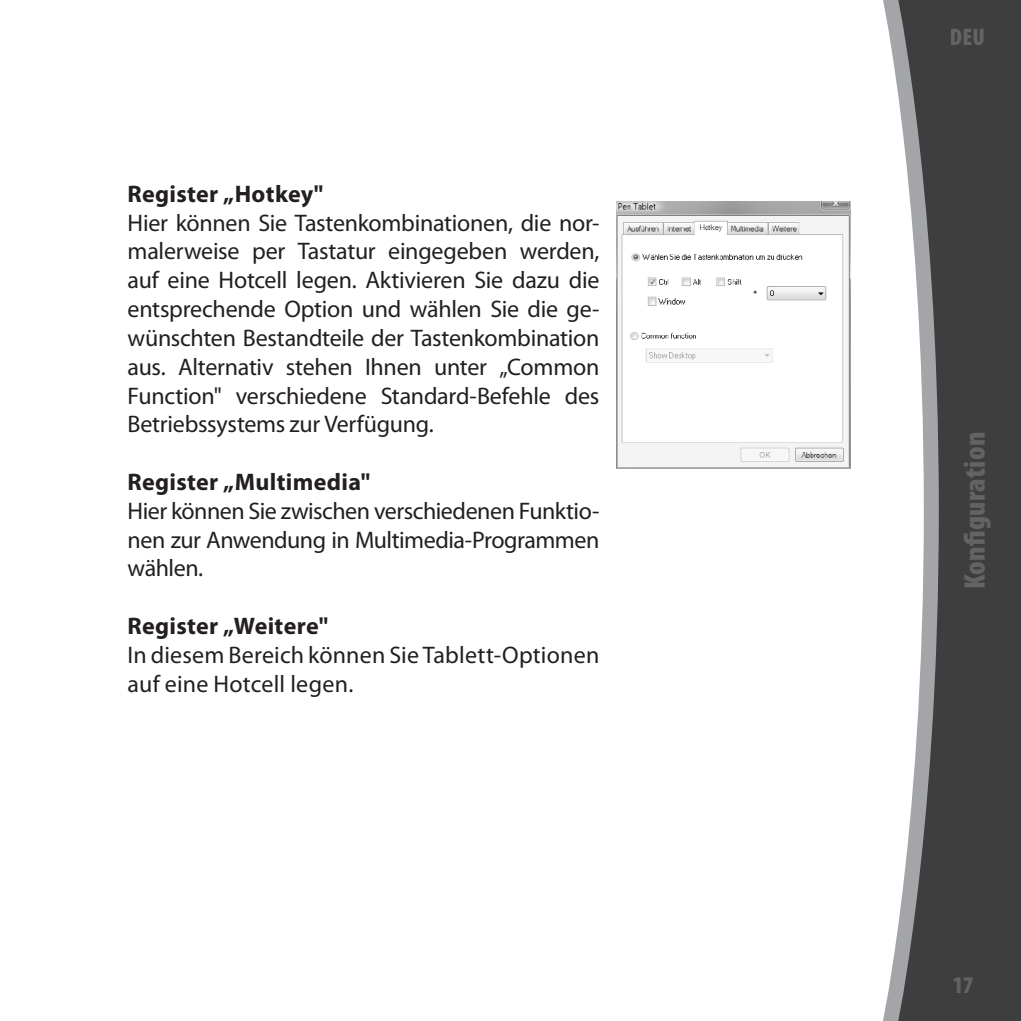
<style>
.page{position:relative;width:1021px;height:1021px;background:#fff}
.page>*{position:absolute;margin:0;border:0;box-sizing:border-box;transform-origin:0 0}
.t1{font:900 condensed 30px "Myriad Pro";letter-spacing:.01em;color:#636366}
.t2{font:24px/28.8px "Myriad Pro";letter-spacing:-.01em;color:#231f20;text-align:justify}
.t3{font:24px/28.8px "Myriad Pro";letter-spacing:.01em;color:#231f20}
.t4{font:700 24px "Myriad Pro";letter-spacing:.015em;color:#231f20}
.t5{font:900 condensed 24px "Myriad Pro";color:#636366}
</style>
<div class="page">
<div style="left:946px;top:0;width:74px;height:1020px;background:#3e3e3f"></div>
<svg style="left:883px;top:0;width:63px;height:1020px"></svg>
<img style="left:616px;top:202px;width:234px;height:266px">
<p class="t4" style="left:128px;top:178px;width:197px">Register „Hotkey"</p>
<p class="t2" style="left:128px;top:208px;width:473px">Hier können Sie Tastenkombinationen, die nor&shy;malerweise per Tastatur eingegeben werden, auf eine Hotcell legen. Aktivieren Sie dazu die entsprechende Option und wählen Sie die ge&shy;wünschten Bestandteile der Tastenkombination aus. Alternativ stehen Ihnen unter „Common Function" verschiedene Standard-Befehle des Betriebssystems zur Verfügung.</p>
<p class="t4" style="left:128px;top:466px;width:244px">Register „Multimedia"</p>
<p class="t2" style="left:128px;top:496px;width:473px">Hier können Sie zwischen verschiedenen Funktio&shy;nen zur Anwendung in Multimedia-Programmen wählen.</p>
<p class="t4" style="left:128px;top:610px;width:202px">Register „Weitere"</p>
<p class="t3" style="left:128px;top:640px;width:473px">In diesem Bereich können Sie Tablett-Optionen auf eine Hotcell legen.</p>
<p class="t5" style="left:949px;top:23px;width:36px">DEU</p>
<p class="t1" style="left:958px;top:589px;width:159px;rotate:-90deg">Konfiguration</p>
<p class="t5" style="left:952px;top:971px;width:22px">17</p>
</div>
